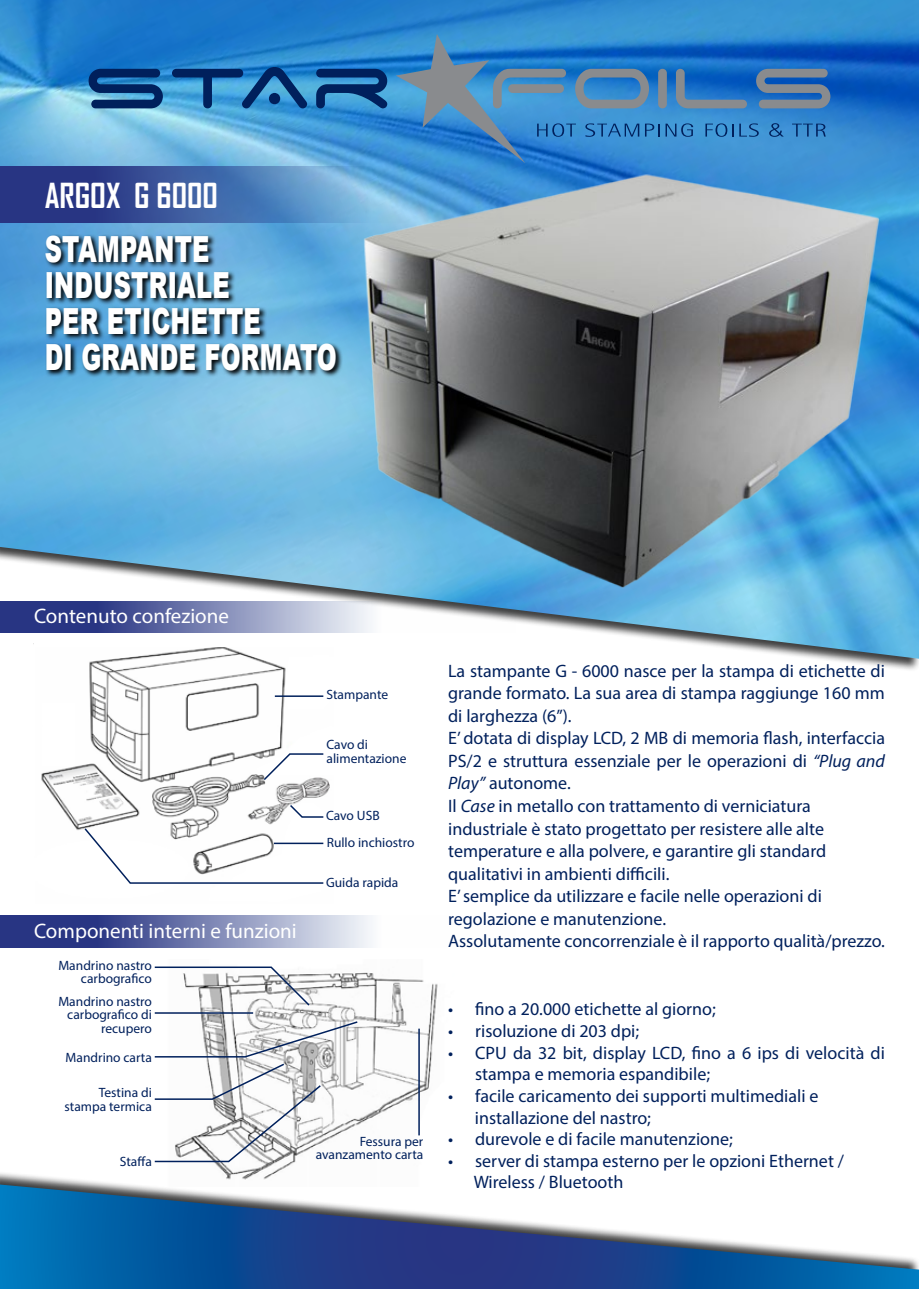
<style>
.page{position:relative;width:919px;height:1289px;background:#fff}
.page>*{position:absolute;margin:0;border:0;box-sizing:border-box;transform-origin:0 0}
.t1{font:900 36px/36px "Arial";letter-spacing:.01em;color:#fff;scale:.67 1}
.t2{font:700 33px "Agency FB";color:#fff}
.t3{font:21px "Myriad Pro";color:#fff}
.t4{font:18px/22.5px "Myriad Pro";color:#00205c}
.t5{font:13.5px/13.5px "Myriad Pro";color:#00205c;text-align:right}
.s1{font-style:italic}
</style>
<div class="page">
<img style="left:41px;top:672px;width:289px;height:158px">
<img style="left:159px;top:972px;width:279px;height:199px">
<div style="left:0;top:0;width:918px;height:672px;background:#000;opacity:.75"></div>
<img style="left:0;top:0;width:918px;height:658px">
<div style="left:0;top:1171px;width:918px;height:117px;background:#000;opacity:.75"></div>
<svg style="left:0;top:1184px;width:918px;height:104px"></svg>
<img style="left:251px;top:141px;width:667px;height:482px">
<svg style="left:0;top:167px;width:503px;height:55px;background:#4a76b3"></svg>
<svg style="left:44px;top:234px;width:299px;height:144px;background:#467b9c"></svg>
<svg style="left:0;top:601px;width:516px;height:31px"></svg>
<hr style="left:275px;top:695px;width:48px;height:2px;background:#00205c">
<svg style="left:262px;top:752px;width:63px;height:29px"></svg>
<svg style="left:288px;top:803px;width:37px;height:15px"></svg>
<svg style="left:83px;top:826px;width:242px;height:58px"></svg>
<svg style="left:0;top:915px;width:372px;height:32px;background:#737caf"></svg>
<svg style="left:154px;top:966px;width:157px;height:41px"></svg>
<hr style="left:155px;top:1012px;width:98px;height:1px;background:#00205c">
<svg style="left:154px;top:1020px;width:205px;height:142px"></svg>
<hr style="left:418px;top:1028px;width:2px;height:107px;background:#00205c">
<div style="left:34px;top:635px;width:322px;height:11px;background:#fff"></div>
<svg style="left:89px;top:67px;width:298px;height:41px;background:#2569a3"></svg>
<svg style="left:396px;top:34px;width:434px;height:129px;background:#3a83c2"></svg>
<h2 class="t2" style="left:45px;top:175px;width:175px">ARGOX G 6000</h2>
<h1 class="t1" style="left:45px;top:230px;width:437px">STAMPANTE<br>INDUSTRIALE<br>PER ETICHETTE<br>DI GRANDE FORMATO</h1>
<p class="t3" style="left:34px;top:603px;width:196px">Contenuto confezione</p>
<p class="t3" style="left:34px;top:917px;width:264px">Componenti interni e funzioni</p>
<p class="t5" style="left:58px;top:958px;width:95px">Mandrino nastro carbografico</p>
<p class="t5" style="left:58px;top:994px;width:95px">Mandrino nastro carbografico di recupero</p>
<p class="t5" style="left:66px;top:1050px;width:88px">Mandrino carta</p>
<p class="t5" style="left:65px;top:1085px;width:89px">Testina di stampa termica</p>
<p class="t5" style="left:120px;top:1154px;width:33px">Staffa</p>
<p class="t5" style="left:326px;top:687px;width:63px">Stampante</p>
<p class="t5" style="left:326px;top:737px;width:81px;text-align:left">Cavo di alimentazione</p>
<p class="t5" style="left:326px;top:801px;width:90px;line-height:27.2px;text-align:left">Cavo USB<br>Rullo inchiostro</p>
<p class="t5" style="left:326px;top:875px;width:74px">Guida rapida</p>
<p class="t5" style="left:316px;top:1133px;width:109px">Fessura per avanzamento carta</p>
<p class="t4" style="left:448px;top:659px;width:438px">La stampante G - 6000 nasce per la stampa di etichette di grande formato. La sua area di stampa raggiunge 160 mm di larghezza (6”).<br>E’ dotata di display LCD, 2 MB di memoria flash, interfaccia PS/2 e struttura essenziale per le operazioni di <span class="s1">“Plug and Play”</span> autonome.<br>Il <span class="s1">Case</span> in metallo con trattamento di verniciatura industriale è stato progettato per resistere alle alte temperature e alla polvere, e garantire gli standard qualitativi in ambienti difficili.<br>E’ semplice da utilizzare e facile nelle operazioni di regolazione e manutenzione.<br>Assolutamente concorrenziale è il rapporto qualità/prezzo.</p>
<p class="t4" style="left:448px;top:997px;width:269px">• fino a 20.000 etichette al giorno;</p>
<p class="t4" style="left:448px;top:1019px;width:192px">• risoluzione di 203 dpi;</p>
<p class="t4" style="left:475px;top:1041px;width:411px;line-height:21.6px;text-indent:-27px">• CPU da 32 bit, display LCD, fino a 6 ips di velocità di stampa e memoria espandibile;</p>
<p class="t4" style="left:475px;top:1084px;width:345px;line-height:21.6px;text-indent:-27px">• facile caricamento dei supporti multimediali e installazione del nastro;</p>
<p class="t4" style="left:448px;top:1127px;width:286px">• durevole e di facile manutenzione;</p>
<p class="t4" style="left:473px;top:1149px;width:372px;line-height:21.6px;text-indent:-26px">• server di stampa esterno per le opzioni Ethernet /<br>Wireless / Bluetooth</p>
</div>
